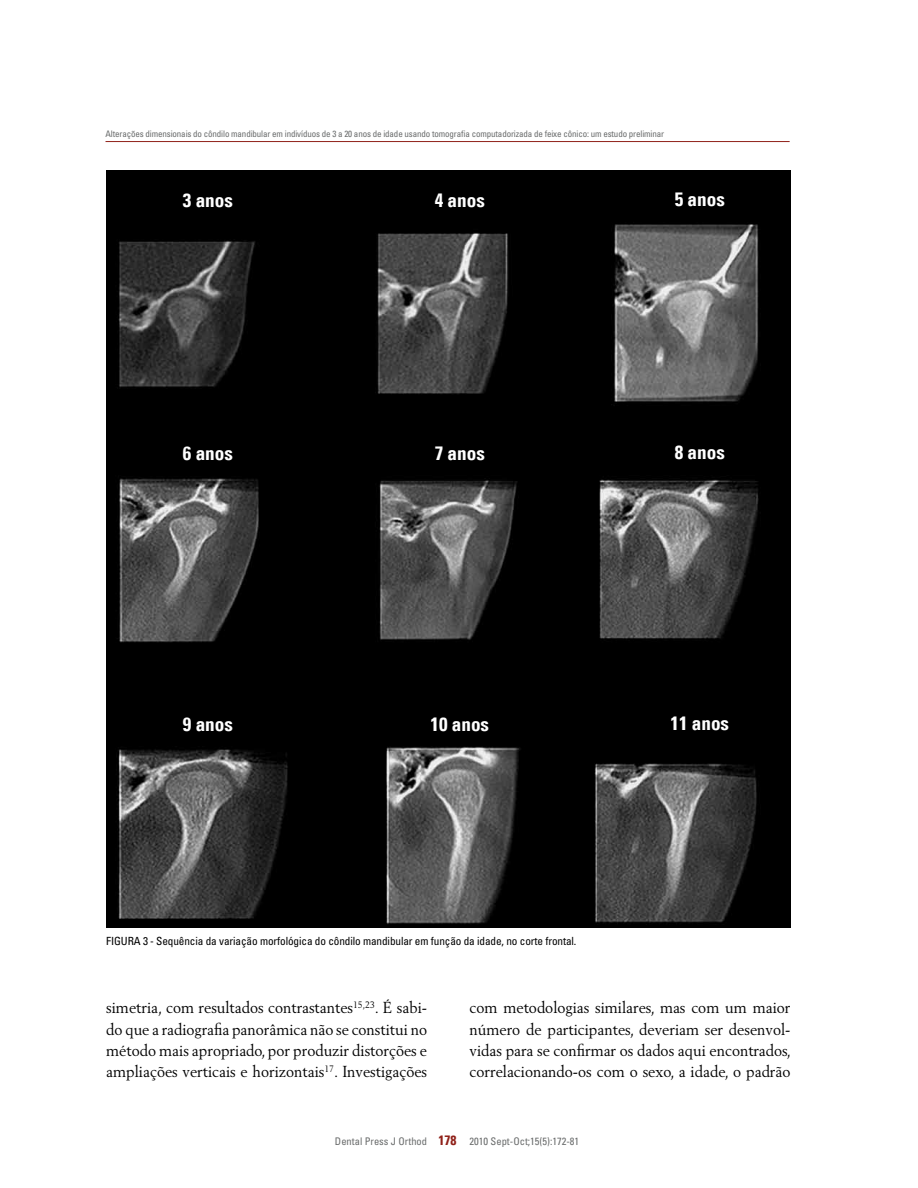
<style>
.page{position:relative;width:918px;height:1188px;background:#fff}
.page>*{position:absolute;margin:0;border:0;box-sizing:border-box;transform-origin:0 0}
.t1{font:700 condensed 19.2px "Univers";color:#fff}
.t2{font:15.75px/21.3px "Berling";color:#000;text-align:justify;scale:.95 1}
.t3{font:condensed 11.25px "Univers";letter-spacing:-.01em;color:#000}
.t4{font:condensed 10.5px "Univers";color:#6a6c6c}
.t5{font:condensed 9px "Univers";letter-spacing:-.015em;color:#6a6c6c}
.s1{font-weight:700;font-size:13.5px;color:#902119}
</style>
<div class="page">
<img style="left:106px;top:170px;width:684px;height:757px">
<div style="left:163px;top:189px;width:90px;height:30px;background:#000"></div>
<div style="left:163px;top:441px;width:90px;height:30px;background:#000"></div>
<div style="left:163px;top:712px;width:90px;height:30px;background:#000"></div>
<div style="left:415px;top:189px;width:90px;height:30px;background:#000"></div>
<div style="left:415px;top:441px;width:90px;height:30px;background:#000"></div>
<div style="left:415px;top:712px;width:90px;height:30px;background:#000"></div>
<div style="left:655px;top:188px;width:90px;height:30px;background:#000"></div>
<div style="left:655px;top:440px;width:90px;height:30px;background:#000"></div>
<div style="left:655px;top:711px;width:90px;height:30px;background:#000"></div>
<hr style="left:106px;top:141px;width:684px;height:1px;background:#902119">
<p class="t5" style="left:106px;top:128px;width:560px">Alterações dimensionais do côndilo mandibular em indivíduos de 3 a 20 anos de idade usando tomografia computadorizada de feixe cônico: um estudo preliminar</p>
<p class="t1" style="left:183px;top:189px;width:52px">3 anos</p>
<p class="t1" style="left:435px;top:189px;width:52px">4 anos</p>
<p class="t1" style="left:675px;top:188px;width:52px">5 anos</p>
<p class="t1" style="left:183px;top:441px;width:52px">6 anos</p>
<p class="t1" style="left:435px;top:441px;width:52px">7 anos</p>
<p class="t1" style="left:675px;top:440px;width:52px">8 anos</p>
<p class="t1" style="left:183px;top:712px;width:52px">9 anos</p>
<p class="t1" style="left:430px;top:712px;width:60px">10 anos</p>
<p class="t3" style="left:106px;top:933px;width:472px">FIGURA 3 - Sequência da variação morfológica do côndilo mandibular em função da idade, no corte frontal.</p>
<p class="t1" style="left:671px;top:711px;width:60px">11 anos</p>
<p class="t2" style="left:106px;top:997px;width:339px">simetria, com resultados contrastantes<sup>15,23</sup>. É sabi&shy;do que a radiografia panorâmica não se constitui no método mais apropriado, por produzir distorções e ampliações verticais e horizontais<sup>17</sup>. Investigações</p>
<p class="t2" style="left:470px;top:997px;width:340px">com metodologias similares, mas com um maior número de participantes, deveriam ser desenvol&shy;vidas para se confirmar os dados aqui encontrados, correlacionando-os com o sexo, a idade, o padrão</p>
<p class="t4" style="left:335px;top:1134px;width:246px">Dental Press J Orthod <span class="s1">178</span> 2010 Sept-Oct;15(5):172-81</p>
</div>
